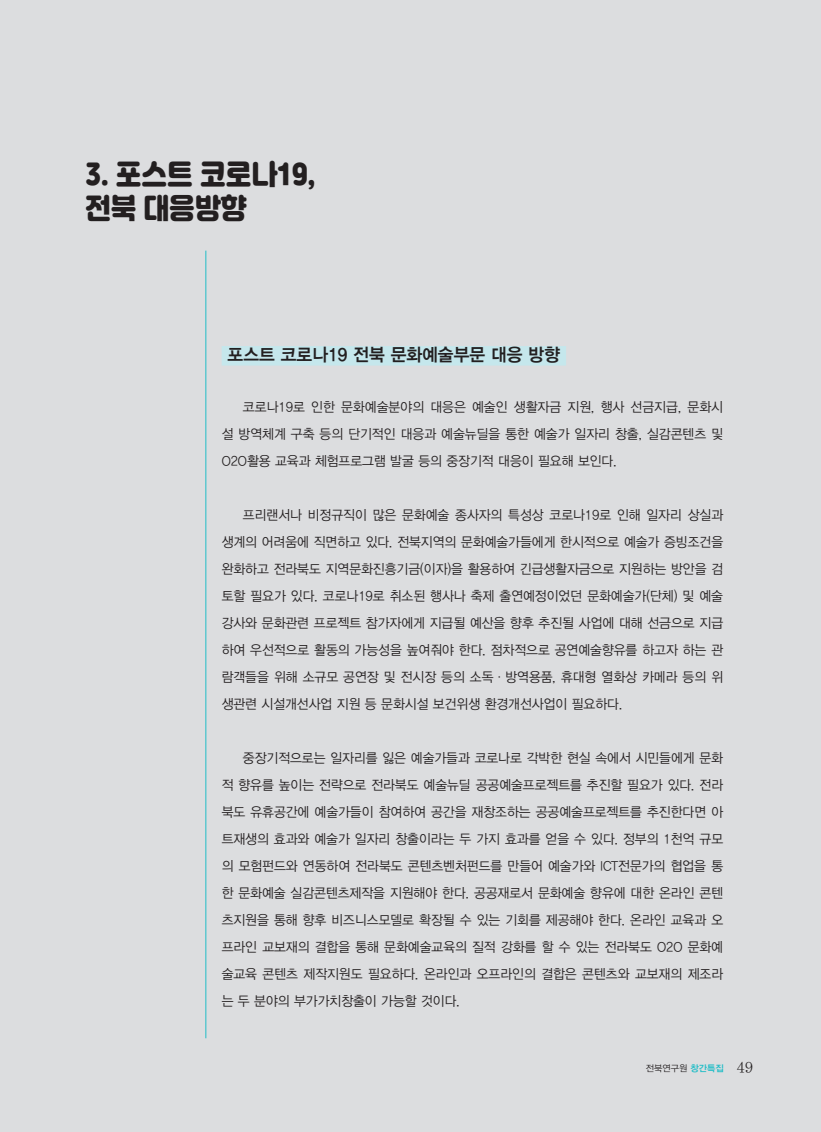
<style>
.page{position:relative;width:821px;height:1132px;background:#fff}
.page>*{position:absolute;margin:0;border:0;box-sizing:border-box;transform-origin:0 0}
.t1{font:28.2px/33.8px "Jalnan";color:#231f20;scale:.91 1}
.t2{font:18px "YDVYGO34";color:#231f20;scale:.95 1}
.t3{font:13.5px/27px "YDVYGO32";color:#231f20;text-align:justify;scale:.95 1}
.t4{font:9px "YDVYGO32";color:#231f20}
.s1{font-family:"YDVYGO34";color:#21bdc7}
.s2{font-family:"YDVY Mj O33";font-size:15px}
</style>
<div class="page">
<div style="left:0;top:0;width:821px;height:1131px;background:#dcdddf"></div>
<div style="left:222px;top:346px;width:344px;height:19px;background:#c5e7ec"></div>
<hr style="left:206px;top:250px;width:1px;height:787px;background:#21bdc7">
<h1 class="t1" style="left:85px;top:159px;width:254px">3. 포스트 코로나19, 전북 대응방향</h1>
<h2 class="t2" style="left:228px;top:343px;width:351px">포스트 코로나19 전북 문화예술부문 대응 방향</h2>
<p class="t3" style="left:222px;top:392px;width:529px;text-indent:21px">코로나19로 인한 문화예술분야의 대응은 예술인 생활자금 지원, 행사 선금지급, 문화시 설 방역체계 구축 등의 단기적인 대응과 예술뉴딜을 통한 예술가 일자리 창출, 실감콘텐츠 및 O2O활용 교육과 체험프로그램 발굴 등의 중장기적 대응이 필요해 보인다.</p>
<p class="t3" style="left:222px;top:500px;width:529px;text-indent:21px">프리랜서나 비정규직이 많은 문화예술 종사자의 특성상 코로나19로 인해 일자리 상실과 생계의 어려움에 직면하고 있다. 전북지역의 문화예술가들에게 한시적으로 예술가 증빙조건을 완화하고 전라북도 지역문화진흥기금(이자)을 활용하여 긴급생활자금으로 지원하는 방안을 검 토할 필요가 있다. 코로나19로 취소된 행사나 축제 출연예정이었던 문화예술가(단체) 및 예술 강사와 문화관련 프로젝트 참가자에게 지급될 예산을 향후 추진될 사업에 대해 선금으로 지급 하여 우선적으로 활동의 가능성을 높여줘야 한다. 점차적으로 공연예술향유를 하고자 하는 관 람객들을 위해 소규모 공연장 및 전시장 등의 소독·방역용품, 휴대형 열화상 카메라 등의 위 생관련 시설개선사업 지원 등 문화시설 보건위생 환경개선사업이 필요하다.</p>
<p class="t3" style="left:222px;top:743px;width:529px;text-indent:21px">중장기적으로는 일자리를 잃은 예술가들과 코로나로 각박한 현실 속에서 시민들에게 문화 적 향유를 높이는 전략으로 전라북도 예술뉴딜 공공예술프로젝트를 추진할 필요가 있다. 전라 북도 유휴공간에 예술가들이 참여하여 공간을 재창조하는 공공예술프로젝트를 추진한다면 아 트재생의 효과와 예술가 일자리 창출이라는 두 가지 효과를 얻을 수 있다. 정부의 1천억 규모 의 모험펀드와 연동하여 전라북도 콘텐츠벤처펀드를 만들어 예술가와 ICT전문가의 협업을 통 한 문화예술 실감콘텐츠제작을 지원해야 한다. 공공재로서 문화예술 향유에 대한 온라인 콘텐 츠지원을 통해 향후 비즈니스모델로 확장될 수 있는 기회를 제공해야 한다. 온라인 교육과 오 프라인 교보재의 결합을 통해 문화예술교육의 질적 강화를 할 수 있는 전라북도 O2O 문화예 술교육 콘텐츠 제작지원도 필요하다. 온라인과 오프라인의 결합은 콘텐츠와 교보재의 제조라 는 두 분야의 부가가치창출이 가능할 것이다.</p>
<p class="t4" style="left:646px;top:1061px;width:109px">전북연구원 <span class="s1">창간특집</span> <span class="s2">49</span></p>
</div>
